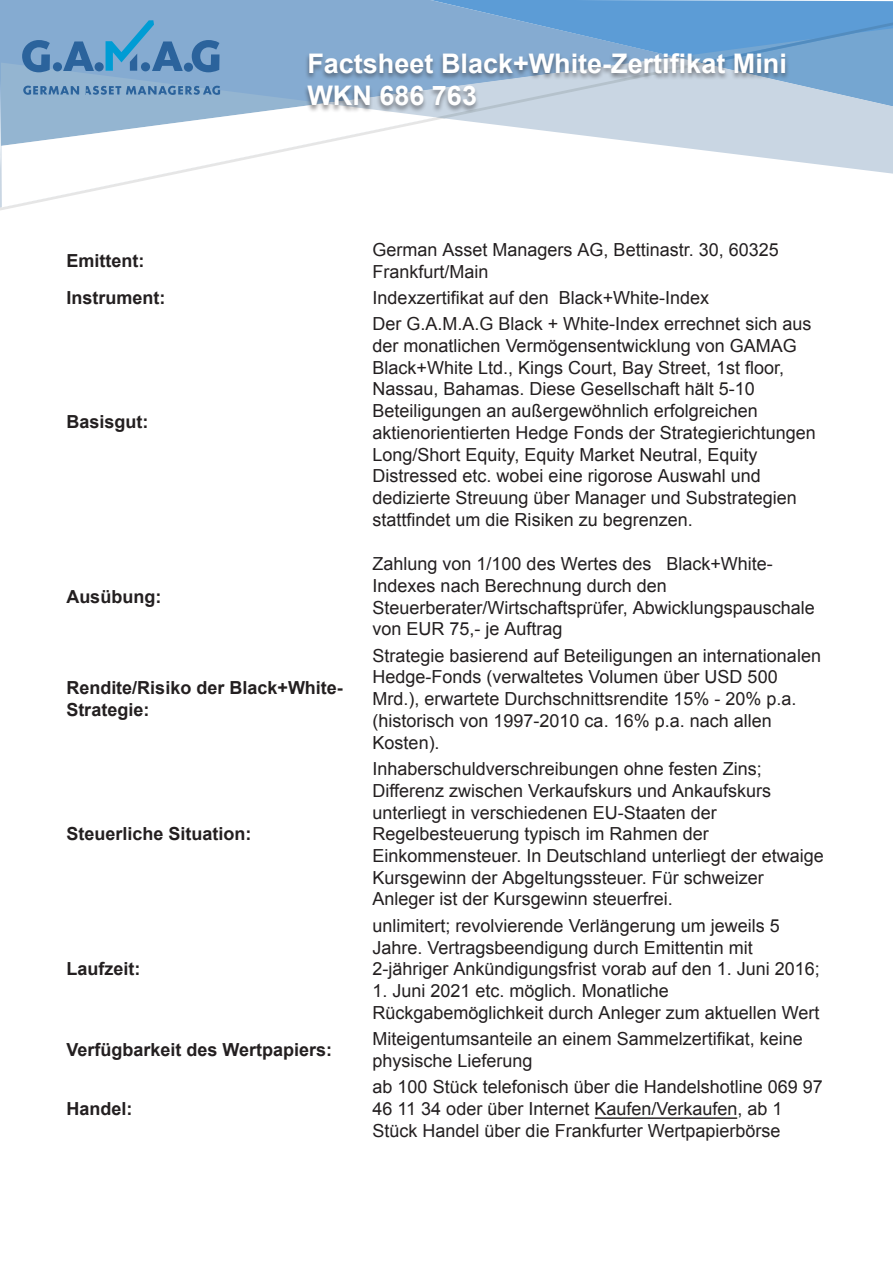
<style>
.page{position:relative;width:893px;height:1263px;background:#fff}
.page>*{position:absolute;margin:0;border:0;box-sizing:border-box;transform-origin:0 0}
.t1{font:700 27px/32.4px "Arial";color:#fff}
.t2{font:18px/21.8px "Arial";color:#231f20}
.t3{font:700 18px/21.8px "Arial";color:#231f20}
</style>
<div class="page">
<hr style="left:595px;top:1117px;width:142px;height:2px;background:#231f20">
<div style="left:0;top:0;width:216px;height:20px;background:#85abd1"></div>
<div style="left:675px;top:0;width:218px;height:22px;background:#5c9cd6"></div>
<svg style="left:706px;top:106px;width:187px;height:68px;fill:#c9d6e3"></svg>
<svg style="left:675px;top:22px;width:218px;height:84px;background:#73a6d3"></svg>
<svg style="left:444px;top:113px;width:262px;height:38px;fill:#c9d6e3"></svg>
<svg style="left:216px;top:0;width:459px;height:53px;background:#74a5d3"></svg>
<svg style="left:0;top:20px;width:444px;height:191px"></svg>
<div style="left:303px;top:53px;width:487px;height:60px;background:#231f20;opacity:.5"></div>
<p class="t1" style="left:307px;top:47px;width:481px">Factsheet Black+White-Zertifikat Mini<br>WKN 686 763</p>
<p class="t3" style="left:66px;top:250px;width:80px">Emittent:</p>
<p class="t2" style="left:373px;top:239px;width:408px">German Asset Managers AG, Bettinastr. 30, 60325<br>Frankfurt/Main</p>
<p class="t3" style="left:66px;top:287px;width:100px">Instrument:</p>
<p class="t2" style="left:373px;top:287px;width:338px">Indexzertifikat auf den Black+White-Index</p>
<p class="t3" style="left:66px;top:411px;width:84px">Basisgut:</p>
<p class="t3" style="left:66px;top:586px;width:96px">Ausübung:</p>
<p class="t3" style="left:66px;top:677px;width:278px">Rendite/Risiko der Black+White-<br>Strategie:</p>
<p class="t3" style="left:66px;top:823px;width:187px">Steuerliche Situation:</p>
<p class="t3" style="left:66px;top:958px;width:75px">Laufzeit:</p>
<p class="t2" style="left:373px;top:313px;width:445px">Der G.A.M.A.G Black + White-Index errechnet sich aus der monatlichen Vermögensentwicklung von GAMAG Black+White Ltd., Kings Court, Bay Street, 1st floor, Nassau, Bahamas. Diese Gesellschaft hält 5-10<br>Beteiligungen an außergewöhnlich erfolgreichen aktienorientierten Hedge Fonds der Strategierichtungen Long/Short Equity, Equity Market Neutral, Equity Distressed etc. wobei eine rigorose Auswahl und dedizierte Streuung über Manager und Substrategien stattfindet um die Risiken zu begrenzen.</p>
<p class="t2" style="left:373px;top:553px;width:444px">Zahlung von 1/100 des Wertes des Black+White-Indexes nach Berechnung durch den Steuerberater/Wirtschaftsprüfer, Abwicklungspauschale von EUR 75,- je Auftrag</p>
<p class="t2" style="left:373px;top:644px;width:450px">Strategie basierend auf Beteiligungen an internationalen Hedge-Fonds (verwaltetes Volumen über USD 500<br>Mrd.), erwartete Durchschnittsrendite 15% - 20% p.a. (historisch von 1997-2010 ca. 16% p.a. nach allen Kosten).</p>
<p class="t2" style="left:373px;top:758px;width:453px">Inhaberschuldverschreibungen ohne festen Zins; Differenz zwischen Verkaufskurs und Ankaufskurs unterliegt in verschiedenen EU-Staaten der Regelbesteuerung typisch im Rahmen der Einkommensteuer. In Deutschland unterliegt der etwaige Kursgewinn der Abgeltungssteuer. Für schweizer Anleger ist der Kursgewinn steuerfrei.</p>
<p class="t2" style="left:373px;top:914px;width:449px">unlimitert; revolvierende Verlängerung um jeweils 5<br>Jahre. Vertragsbeendigung durch Emittentin mit<br>2-jähriger Ankündigungsfrist vorab auf den 1. Juni 2016;</p>
<p class="t2" style="left:373px;top:980px;width:448px">1. Juni 2021 etc. möglich. Monatliche<br>Rückgabemöglichkeit durch Anleger zum aktuellen Wert</p>
<p class="t3" style="left:66px;top:1039px;width:267px">Verfügbarkeit des Wertpapiers:</p>
<p class="t2" style="left:373px;top:1028px;width:432px">Miteigentumsanteile an einem Sammelzertifikat, keine physische Lieferung</p>
<p class="t3" style="left:66px;top:1098px;width:68px">Handel:</p>
<p class="t2" style="left:373px;top:1076px;width:452px">ab 100 Stück telefonisch über die Handelshotline 069 97<br>46 11 34 oder über Internet Kaufen/Verkaufen, ab 1<br>Stück Handel über die Frankfurter Wertpapierbörse</p>
</div>
